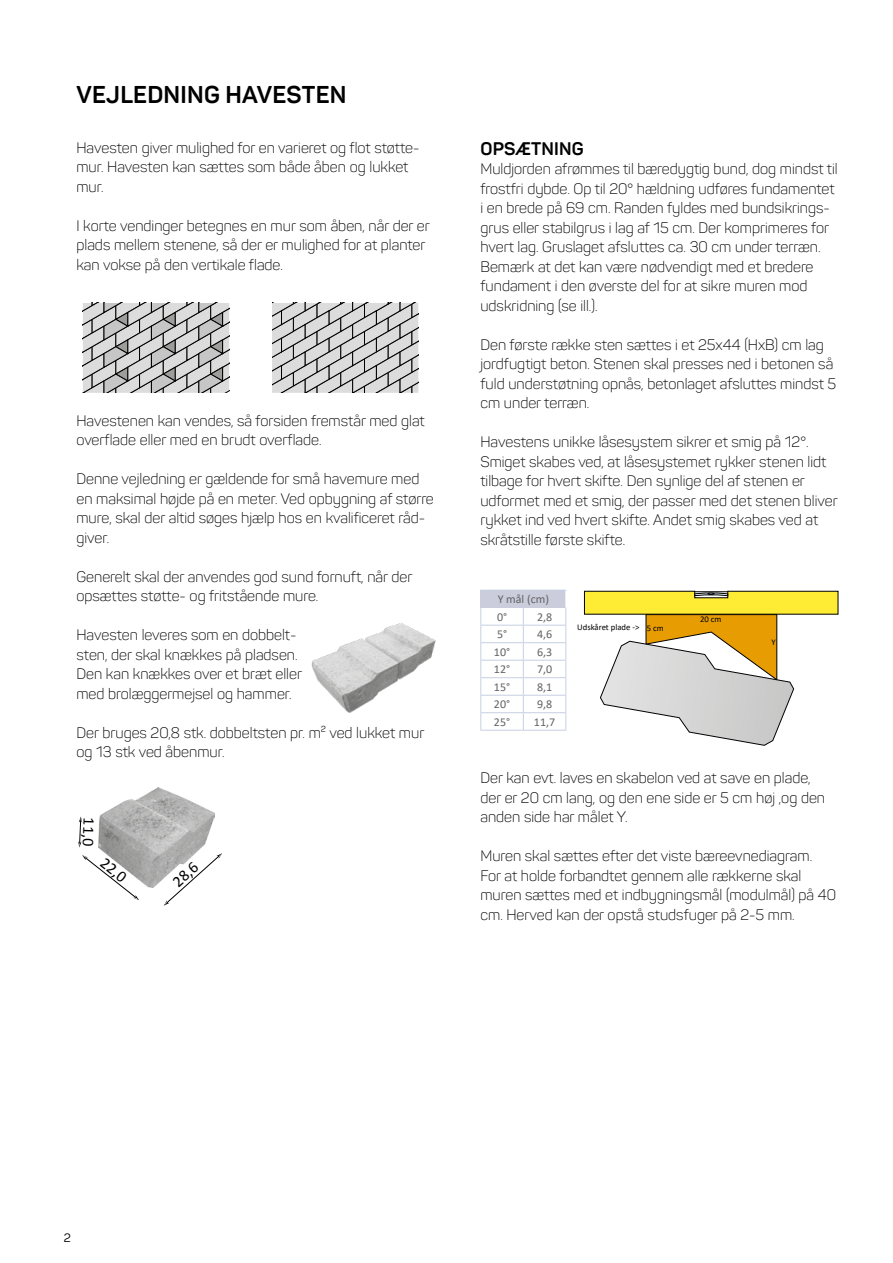
<style>
.page{position:relative;width:893px;height:1263px;background:#fff}
.page>*{position:absolute;margin:0;border:0;box-sizing:border-box;transform-origin:0 0}
.t1{font:700 24px "Panton";letter-spacing:.01em;color:#000}
.t2{font:700 18px "Panton";letter-spacing:.01em;color:#000}
.t3{font:16.05px "Calibri";color:#000}
.t4{font:300 15px/19.5px "Panton";color:#000}
.t5{font:12px/17.5px "Calibri";color:#646363}
.t6{font:12px "Panton";color:#000}
.t7{font:8.7px "Calibri";color:#000}
</style>
<div class="page">
<img style="left:99px;top:788px;width:115px;height:100px">
<svg style="left:78px;top:816px;width:4px;height:31px"></svg>
<svg style="left:82px;top:855px;width:57px;height:45px"></svg>
<svg style="left:164px;top:853px;width:58px;height:53px"></svg>
<div style="left:481px;top:590px;width:85px;height:18px;background:#cbccdc"></div>
<hr style="left:480px;top:625px;width:43px;height:1px;background:#c7cfe3">
<svg style="left:523px;top:608px;width:1px;height:122px"></svg>
<hr style="left:523px;top:625px;width:43px;height:1px;background:#c7cfe3">
<svg style="left:565px;top:591px;width:1px;height:139px"></svg>
<hr style="left:480px;top:590px;width:43px;height:1px;background:#c7cfe3">
<hr style="left:523px;top:590px;width:43px;height:1px;background:#c7cfe3">
<hr style="left:480px;top:642px;width:43px;height:1px;background:#c7cfe3">
<hr style="left:523px;top:642px;width:43px;height:1px;background:#c7cfe3">
<hr style="left:480px;top:660px;width:43px;height:1px;background:#c7cfe3">
<hr style="left:523px;top:660px;width:43px;height:1px;background:#c7cfe3">
<hr style="left:480px;top:677px;width:43px;height:1px;background:#c7cfe3">
<hr style="left:523px;top:677px;width:43px;height:1px;background:#c7cfe3">
<hr style="left:480px;top:695px;width:43px;height:1px;background:#c7cfe3">
<hr style="left:523px;top:695px;width:43px;height:1px;background:#c7cfe3">
<hr style="left:480px;top:712px;width:43px;height:1px;background:#c7cfe3">
<svg style="left:480px;top:591px;width:1px;height:139px"></svg>
<hr style="left:523px;top:712px;width:43px;height:1px;background:#c7cfe3">
<hr style="left:480px;top:730px;width:43px;height:1px;background:#c7cfe3">
<hr style="left:523px;top:730px;width:43px;height:1px;background:#c7cfe3">
<svg style="left:584px;top:591px;width:254px;height:154px"></svg>
<svg style="left:83px;top:303px;width:146px;height:90px;background:#b4b4b4"></svg>
<svg style="left:272px;top:303px;width:146px;height:90px;background:#bcbcbc"></svg>
<img style="left:311px;top:623px;width:125px;height:90px">
<h1 class="t1" style="left:77px;top:80px;width:271px">VEJLEDNING HAVESTEN</h1>
<p class="t4" style="left:76px;top:138px;width:345px">Havesten giver mulighed for en varieret og flot støtte&shy;mur. Havesten kan sættes som både åben og lukket mur.</p>
<p class="t4" style="left:76px;top:216px;width:355px">I korte vendinger betegnes en mur som åben, når der er plads mellem stenene, så der er mulighed for at planter kan vokse på den vertikale flade.</p>
<p class="t4" style="left:76px;top:411px;width:350px">Havestenen kan vendes, så forsiden fremstår med glat overflade eller med en brudt overflade.</p>
<p class="t4" style="left:76px;top:470px;width:359px">Denne vejledning er gældende for små havemure med en maksimal højde på en meter. Ved opbygning af større mure, skal der altid søges hjælp hos en kvalificeret råd&shy;giver.</p>
<p class="t4" style="left:76px;top:567px;width:338px">Generelt skal der anvendes god sund fornuft, når der opsættes støtte- og fritstående mure.</p>
<p class="t4" style="left:76px;top:626px;width:227px">Havesten leveres som en dobbelt&shy;sten, der skal knækkes på pladsen.<br>Den kan knækkes over et bræt eller med brolæggermejsel og hammer.</p>
<p class="t4" style="left:76px;top:723px;width:349px">Der bruges 20,8 stk. dobbeltsten pr. m² ved lukket mur og 13 stk ved åbenmur.</p>
<p class="t3" style="left:94px;top:818px;width:30px;rotate:92deg">11,0</p>
<p class="t3" style="left:105px;top:857px;width:30px;rotate:38deg">22,0</p>
<p class="t3" style="left:172px;top:880px;width:30px;rotate:-42deg">28,6</p>
<p class="t2" style="left:480px;top:138px;width:105px">OPSÆTNING</p>
<p class="t4" style="left:480px;top:160px;width:359px">Muldjorden afrømmes til bæredygtig bund, dog mindst til frostfri dybde. Op til 20° hældning udføres fundamentet i en brede på 69 cm. Randen fyldes med bundsikrings&shy;grus eller stabilgrus i lag af 15 cm. Der komprimeres for hvert lag. Gruslaget afsluttes ca. 30 cm under terræn.<br>Bemærk at det kan være nødvendigt med et bredere fundament i den øverste del for at sikre muren mod udskridning (se ill.).</p>
<p class="t4" style="left:480px;top:336px;width:357px">Den første række sten sættes i et 25x44 (HxB) cm lag jordfugtigt beton. Stenen skal presses ned i betonen så fuld understøtning opnås, betonlaget afsluttes mindst 5 cm under terræn.</p>
<p class="t4" style="left:480px;top:433px;width:359px">Havestens unikke låsesystem sikrer et smig på 12°.<br>Smiget skabes ved, at låsesystemet rykker stenen lidt tilbage for hvert skifte. Den synlige del af stenen er udformet med et smig, der passer med det stenen bliver rykket ind ved hvert skifte. Andet smig skabes ved at skråtstille første skifte.</p>
<p class="t5" style="left:497px;top:591px;width:53px">Y mål (cm)<br>0°</p>
<p class="t5" style="left:537px;top:609px;width:17px">2,8</p>
<p class="t5" style="left:497px;top:626px;width:12px">5°</p>
<p class="t5" style="left:537px;top:626px;width:17px">4,6</p>
<p class="t5" style="left:494px;top:644px;width:18px">10°</p>
<p class="t5" style="left:537px;top:644px;width:17px">6,3</p>
<p class="t5" style="left:494px;top:661px;width:18px">12°</p>
<p class="t5" style="left:537px;top:661px;width:17px">7,0</p>
<p class="t5" style="left:494px;top:679px;width:18px">15°</p>
<p class="t5" style="left:537px;top:679px;width:17px">8,1</p>
<p class="t5" style="left:494px;top:696px;width:18px">20°</p>
<p class="t5" style="left:537px;top:696px;width:17px">9,8</p>
<p class="t5" style="left:494px;top:714px;width:18px">25°</p>
<p class="t5" style="left:534px;top:714px;width:23px">11,7</p>
<p class="t7" style="left:577px;top:624px;width:64px">Udskåret plade -&gt;</p>
<p class="t7" style="left:647px;top:625px;width:18px">5 cm</p>
<p class="t7" style="left:700px;top:616px;width:23px">20 cm</p>
<p class="t7" style="left:771px;top:639px;width:6px">Y</p>
<p class="t4" style="left:480px;top:769px;width:346px">Der kan evt. laves en skabelon ved at save en plade, der er 20 cm lang, og den ene side er 5 cm høj ,og den anden side har målet Y.</p>
<p class="t4" style="left:480px;top:847px;width:357px">Muren skal sættes efter det viste bæreevnediagram.<br>For at holde forbandtet gennem alle rækkerne skal muren sættes med et indbygningsmål (modulmål) på 40 cm. Herved kan der opstå studsfuger på 2-5 mm.</p>
<p class="t6" style="left:64px;top:1230px;width:9px">2</p>
</div>
